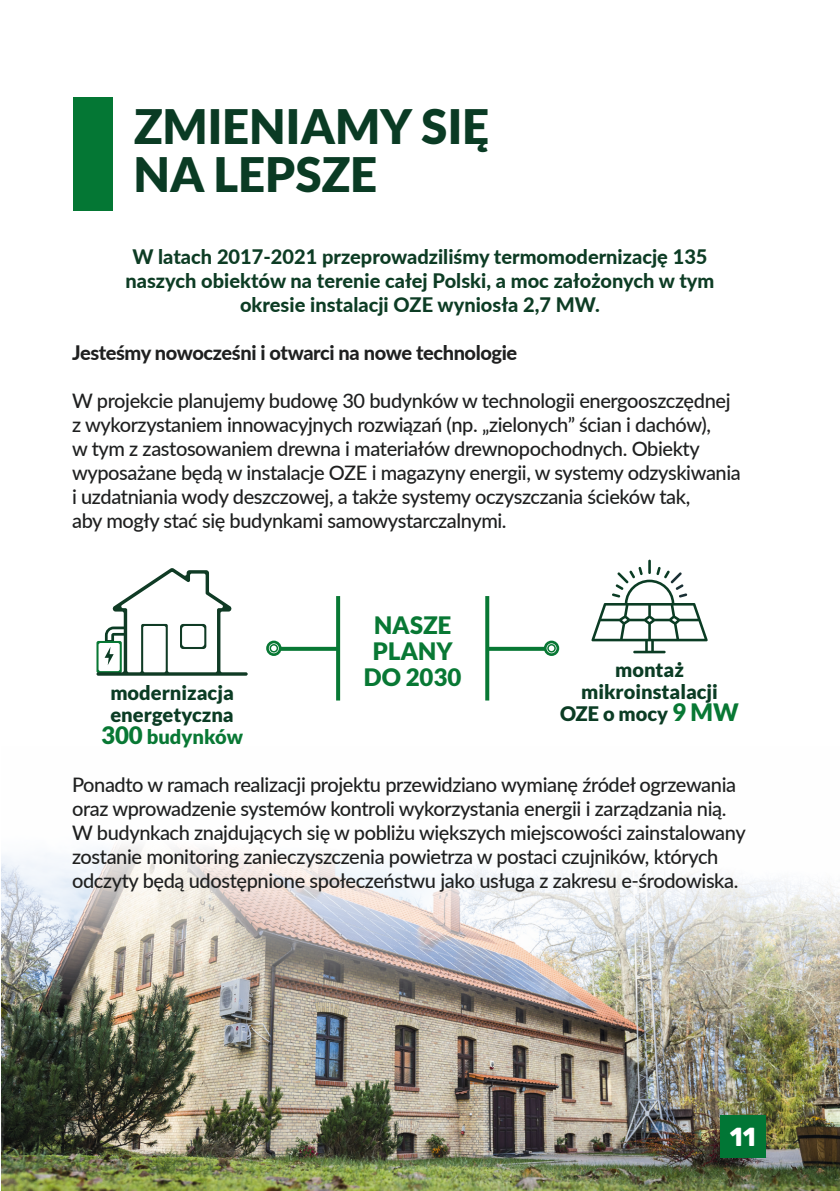
<style>
.page{position:relative;width:840px;height:1191px;background:#fff}
.page>*{position:absolute;margin:0;border:0;box-sizing:border-box;transform-origin:0 0}
.t1{font:900 47.4px/48px "Lato";color:#0a3b24}
.t2{font:700 26px "Rubik";color:#fff}
.t3{font:900 24px "Lato";color:#087834}
.t4{font:500 20px/24px "Lato";letter-spacing:-.02em;color:#1f2020}
.t5{font:800 20px/24px "Lato";color:#0d3c24;text-align:center}
.t6{font:900 20px/22px "Lato";color:#0b3c24;text-align:center}
.t7{font:800 20px "Lato";letter-spacing:-.02em;color:#1f2020}
.t8{font:900 20px "Lato";color:#087834}
.s1{font-size:24px}
.s2{font-size:24px;color:#087834}
</style>
<div class="page">
<img style="left:1px;top:845px;width:838px;height:346px">
<div style="left:719px;top:1115px;width:46px;height:42px;background:#017635"></div>
<div style="left:73px;top:97px;width:39px;height:113px;background:#047734"></div>
<div style="left:543px;top:640px;width:16px;height:16px;border:3px solid #087834;border-radius:50%"></div>
<div style="left:547px;top:644px;width:8px;height:8px;border:1px solid #087834;border-radius:50%"></div>
<svg style="left:489px;top:647px;width:56px;height:4px"></svg>
<svg style="left:485px;top:596px;width:4px;height:104px"></svg>
<div style="left:266px;top:640px;width:15px;height:16px;border:3px solid #087834;border-radius:50%"></div>
<div style="left:269px;top:644px;width:9px;height:8px;border:1px solid #087834;border-radius:50%"></div>
<svg style="left:279px;top:647px;width:57px;height:4px"></svg>
<svg style="left:336px;top:596px;width:4px;height:104px"></svg>
<svg style="left:96px;top:568px;width:151px;height:107px"></svg>
<svg style="left:591px;top:559px;width:116px;height:94px"></svg>
<p class="t1" style="left:134px;top:102px;width:357px">ZMIENIAMY SIĘ<br>NA LEPSZE</p>
<p class="t5" style="left:125px;top:244px;width:590px">W latach 2017-2021 przeprowadziliśmy termomodernizację 135 naszych obiektów na terenie całej Polski, a moc założonych w tym okresie instalacji OZE wyniosła 2,7 MW.</p>
<p class="t7" style="left:72px;top:338px;width:446px">Jesteśmy nowocześni i otwarci na nowe technologie</p>
<p class="t4" style="left:72px;top:388px;width:659px">W projekcie planujemy budowę 30 budynków w technologii energooszczędnej</p>
<p class="t4" style="left:72px;top:412px;width:640px">z wykorzystaniem innowacyjnych rozwiązań (np. „zielonych” ścian i dachów),</p>
<p class="t4" style="left:72px;top:436px;width:670px">w tym z zastosowaniem drewna i materiałów drewnopochodnych. Obiekty wyposażane będą w instalacje OZE i magazyny energii, w systemy odzyskiwania</p>
<p class="t4" style="left:72px;top:484px;width:619px">i uzdatniania wody deszczowej, a także systemy oczyszczania ścieków tak,</p>
<p class="t4" style="left:72px;top:508px;width:436px">aby mogły stać się budynkami samowystarczalnymi.</p>
<p class="t6" style="left:110px;top:681px;width:125px">modernizacja</p>
<p class="t6" style="left:110px;top:703px;width:125px">energetyczna</p>
<p class="t8" style="left:101px;top:725px;width:143px"><span class="s1">300</span> budynków</p>
<p class="t3" style="left:374px;top:611px;width:79px">NASZE</p>
<p class="t3" style="left:372px;top:637px;width:81px">PLANY</p>
<p class="t3" style="left:364px;top:663px;width:99px">DO 2030</p>
<p class="t6" style="left:580px;top:658px;width:138px">montaż mikroinstalacji</p>
<p class="t6" style="left:560px;top:702px;width:180px">OZE o mocy <span class="s2">9 MW</span></p>
<p class="t4" style="left:72px;top:772px;width:674px">Ponadto w ramach realizacji projektu przewidziano wymianę źródeł ogrzewania oraz wprowadzenie systemów kontroli wykorzystania energii i zarządzania nią.<br>W budynkach znajdujących się w pobliżu większych miejscowości zainstalowany zostanie monitoring zanieczyszczenia powietrza w postaci czujników, których odczyty będą udostępnione społeczeństwu jako usługa z zakresu e-środowiska.</p>
<h2 class="t2" style="left:729px;top:1122px;width:28px">11</h2>
</div>
